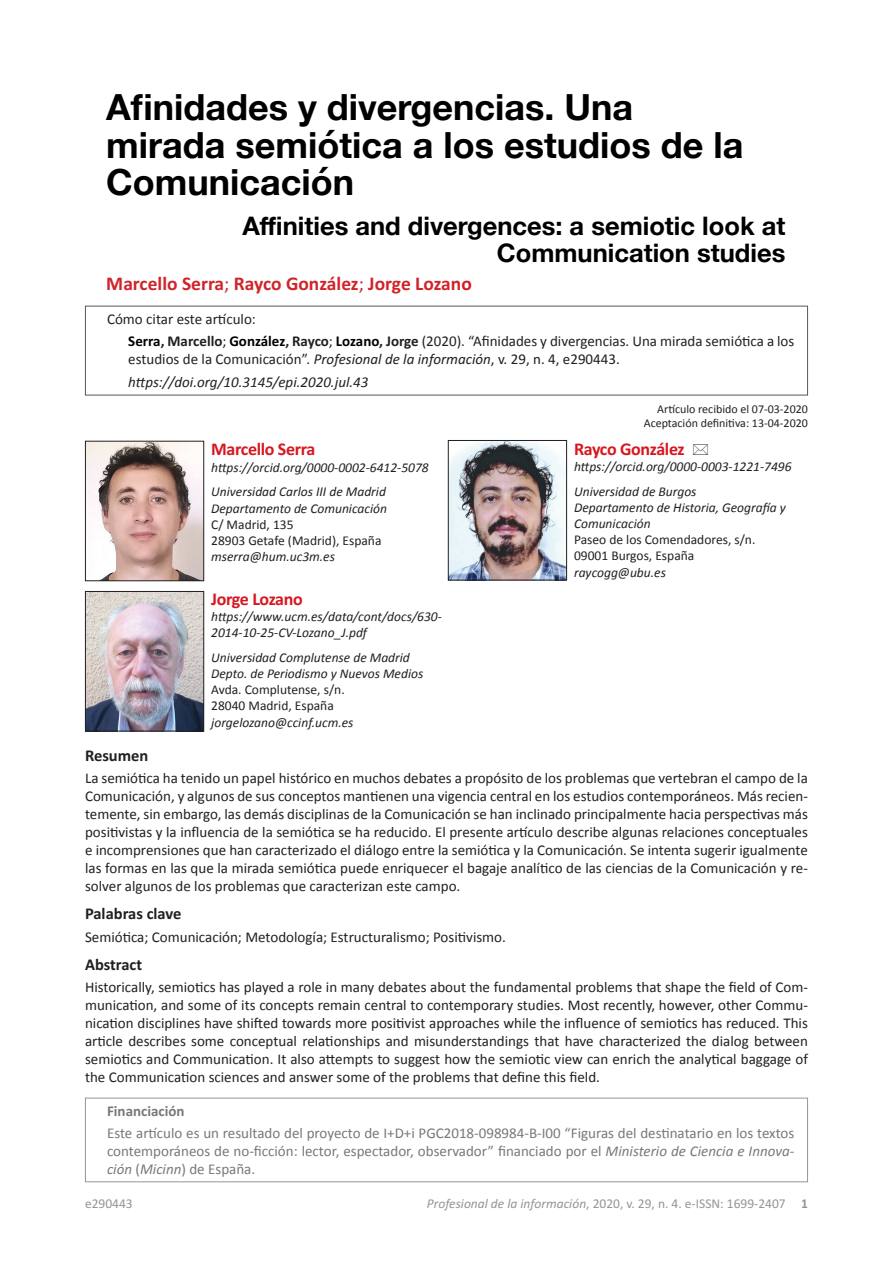
<style>
.page{position:relative;width:893px;height:1263px;background:#fff}
.page>*{position:absolute;margin:0;border:0;box-sizing:border-box;transform-origin:0 0}
.t1{font:700 36px/37.5px "Helvetica Neue";color:#000001}
.t2{font:700 25.5px/27px "Helvetica Neue";color:#000001;text-align:right}
.t3{font:19.5px "Calibri Bold 2";color:#d1232a}
.t4{font:18px "Calibri Bold 2";letter-spacing:-.02em;color:#d7171f}
.t5{font:16.5px "Calibri Bold 2";color:#231f20}
.t6{font:15px/18px "Calibri";color:#231f20;text-align:justify}
.t7{font:15px/18px "Calibri";color:#76787b}
.t8{font:italic 15px/22.2px "Calibri";color:#231f20}
.t9{font:15px "Calibri Italic 2";color:#76787b}
.t10{font:15px "Calibri Bold 2";color:#76787b}
.t11{font:italic 13.5px/16.2px "Calibri";color:#231f20}
.t12{font:13.5px/16.2px "Calibri";color:#231f20}
.t13{font:13.5px "Calibri 2";color:#939598}
.t14{font:13.5px "Calibri Italic 2";color:#231f20}
.t15{font:12px/14.4px "Calibri";color:#231f20;text-align:right}
.s1{font-family:"Calibri 2"}
.s2{color:#d7171f}
.s3{font-family:"Calibri Bold 2";color:#000001}
.s4{font-family:"Calibri Bold 2"}
.s5{font-style:normal}
.s6{font-family:"Calibri Italic 2";font-style:normal}
.s7{font-family:"Calibri 2";font-style:normal}
.s8{font-style:italic}
.s9{font-family:"Calibri"}
.s10{font-family:"Calibri Italic 2"}
</style>
<div class="page">
<img style="left:87px;top:443px;width:115px;height:136px">
<div style="left:85px;top:441px;width:119px;height:140px;border:1px solid #231f20"></div>
<img style="left:450px;top:442px;width:115px;height:136px">
<div style="left:448px;top:440px;width:119px;height:140px;border:1px solid #231f20"></div>
<div style="left:85px;top:1098px;width:723px;height:84px;border:1px solid #939598"></div>
<img style="left:87px;top:593px;width:115px;height:136px">
<div style="left:85px;top:591px;width:119px;height:140px;border:1px solid #231f20"></div>
<h1 class="t1" style="left:106px;top:90px;width:638px">Afinidades y divergencias. Una mirada semiótica a los estudios de la<br>Comunicación</h1>
<h2 class="t2" style="left:242px;top:213px;width:544px">Affinities and divergences: a semiotic look at<br>Communication studies</h2>
<h3 class="t3" style="left:106px;top:271px;width:367px">Marcello Serra<span class="s1">;</span> Rayco González<span class="s1">;</span> Jorge Lozan<span class="s2">o</span></h3>
<p class="t6" style="left:128px;top:307px;width:668px;line-height:22.2px;text-indent:-21px">Cómo citar este artículo:<br><span class="s3">Serra</span><span class="s4">, Marcello</span><span class="s1">;</span> <span class="s3">González</span><span class="s4">, Rayco</span><span class="s1">;</span> <span class="s3">Lozano</span><span class="s4">, Jorge</span> (2020). “Afinidades y divergencias. Una mirada semiótica a los</p>
<p class="t8" style="left:128px;top:348px;width:493px"><span class="s5">estudios de la Comunicación”.</span> <span class="s6">Profesional de la información</span><span class="s7">, v. 29, n. 4, e290443. </span>https://doi.org/10.3145/epi.2020.jul.43</p>
<p class="t15" style="left:644px;top:401px;width:166px">Artículo recibido el 07-03-2020<br>Aceptación definitiva: 13-04-2020</p>
<p class="t4" style="left:211px;top:438px;width:106px">Marcello Serra</p>
<p class="t11" style="left:211px;top:458px;width:219px">https://orcid.org/0000-0002-6412-5078</p>
<p class="t14" style="left:211px;top:483px;width:176px">Universidad Carlos III de Madrid</p>
<p class="t11" style="left:211px;top:499px;width:177px">Departamento de Comunicación</p>
<p class="t12" style="left:211px;top:515px;width:172px">C/ Madrid, 135<br>28903 Getafe (Madrid), España</p>
<p class="t11" style="left:211px;top:548px;width:125px">mserra@hum.uc3m.es</p>
<p class="t4" style="left:574px;top:438px;width:112px">Rayco González</p>
<p class="t11" style="left:574px;top:453px;width:219px;line-height:24.8px">https://orcid.org/0000-0003-1221-7496<br>Universidad de Burgos</p>
<p class="t11" style="left:574px;top:499px;width:213px">Departamento de Historia, Geografía y<br>Comunicación</p>
<p class="t12" style="left:574px;top:531px;width:183px">Paseo de los Comendadores, s/n.<br>09001 Burgos, España</p>
<p class="t11" style="left:574px;top:563px;width:93px">raycogg@ubu.es</p>
<p class="t4" style="left:211px;top:587px;width:93px">Jorge Lozano</p>
<p class="t11" style="left:211px;top:608px;width:232px">https://www.ucm.es/data/cont/docs/630-<br>2014-10-25-CV-Lozano_J.pdf</p>
<p class="t11" style="left:211px;top:648px;width:214px">Universidad Complutense de Madrid<br>Depto. de Periodismo y Nuevos Medios</p>
<p class="t12" style="left:211px;top:681px;width:135px">Avda. Complutense, s/n.<br>28040 Madrid, España</p>
<p class="t11" style="left:211px;top:713px;width:144px">jorgelozano@ccinf.ucm.es</p>
<p class="t5" style="left:85px;top:745px;width:65px">Resumen</p>
<p class="t6" style="left:85px;top:768px;width:724px">La semiótica ha tenido un papel histórico en muchos debates a propósito de los problemas que vertebran el campo de la Comunicación, y algunos de sus conceptos mantienen una vigencia central en los estudios contemporáneos. Más recien&shy;temente, sin embargo, las demás disciplinas de la Comunicación se han inclinado principalmente hacia perspectivas más positivistas y la influencia de la semiótica se ha reducido. El presente artículo describe algunas relaciones conceptuales e incomprensiones que han caracterizado el diálogo entre la semiótica y la Comunicación. Se intenta sugerir igualmente las formas en las que la mirada semiótica puede enriquecer el bagaje analítico de las ciencias de la Comunicación y re&shy;solver algunos de los problemas que caracterizan este campo.</p>
<p class="t5" style="left:85px;top:904px;width:98px">Palabras clave</p>
<p class="t6" style="left:85px;top:927px;width:422px">Semiótica; Comunicación; Metodología; Estructuralismo; Positivismo.</p>
<p class="t5" style="left:85px;top:954px;width:59px">Abstract</p>
<p class="t6" style="left:85px;top:977px;width:724px">Historically, semiotics has played a role in many debates about the fundamental problems that shape the field of Com&shy;munication, and some of its concepts remain central to contemporary studies. Most recently, however, other Commu&shy;nication disciplines have shifted towards more positivist approaches while the influence of semiotics has reduced. This article describes some conceptual relationships and misunderstandings that have characterized the dialog between semiotics and Communication. It also attempts to suggest how the semiotic view can enrich the analytical baggage of the Communication sciences and answer some of the problems that define this field.</p>
<p class="t10" style="left:107px;top:1102px;width:79px">Financiación</p>
<p class="t7" style="left:107px;top:1124px;width:689px">Este artículo es un resultado del proyecto de I+D+i PGC2018-098984-B-I00 “Figuras del destinatario en los textos contemporáneos de no-ficción: lector, espectador, observador” financiado por el <span class="s8">Ministerio de Ciencia e Innova-</span></p>
<p class="t9" style="left:107px;top:1160px;width:150px">ción <span class="s1">(</span>Micinn<span class="s9">) de España.</span></p>
<p class="t13" style="left:85px;top:1195px;width:49px">e290443</p>
<p class="t13" style="left:427px;top:1195px;width:383px"><span class="s10">Profesional de la información</span>, 2020, v. 29, n. 4. e-ISSN: 1699-2407 <span class="s4">1</span></p>
</div>
